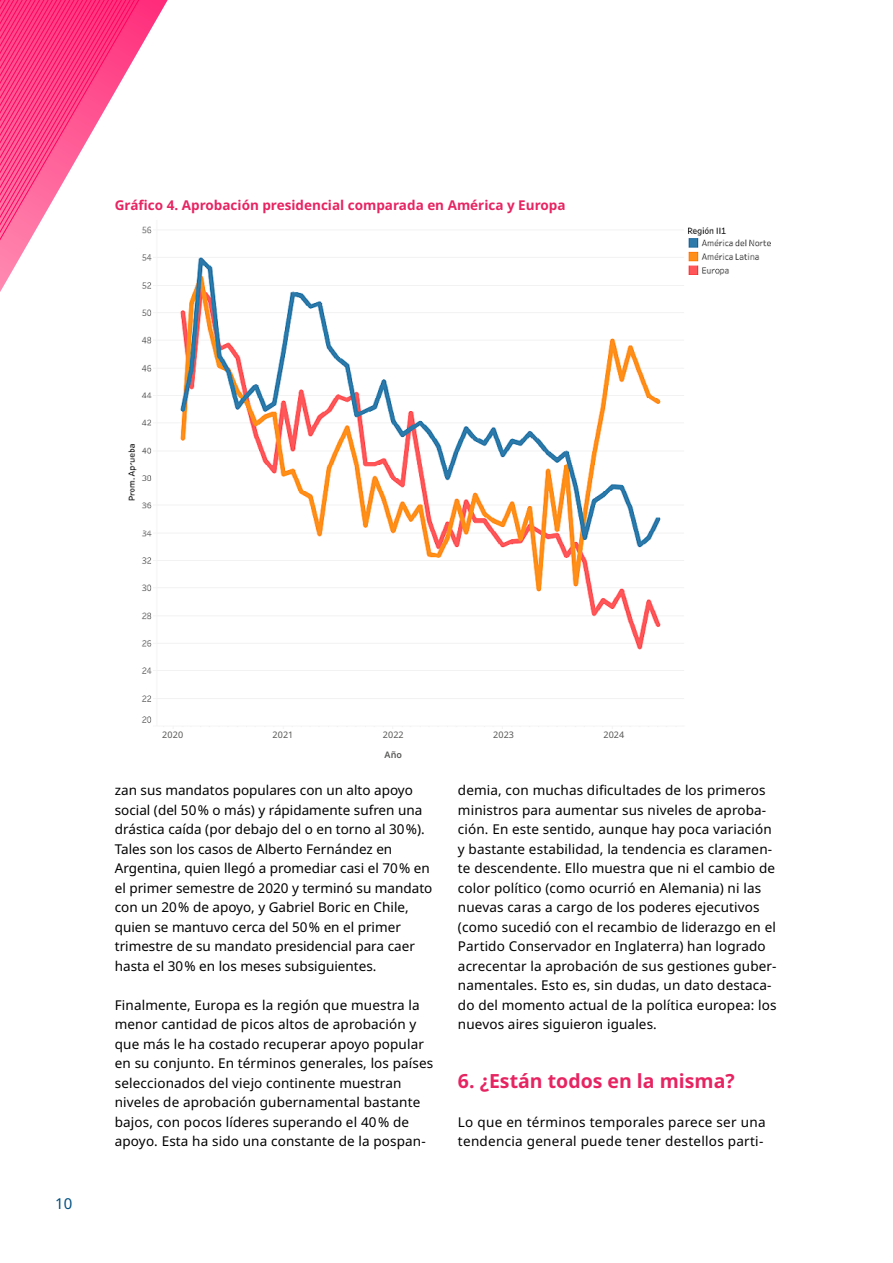
<style>
.page{position:relative;width:893px;height:1263px;background:#fff}
.page>*{position:absolute;margin:0;border:0;box-sizing:border-box;transform-origin:0 0}
.t1{font:700 19.5px "Noto Sans";color:#e72462}
.t2{font:15px "Noto Sans";color:#004f81}
.t3{font:13.5px/19.5px "Noto Sans";letter-spacing:.01em;color:#000}
.t4{font:700 13.5px "Noto Sans";color:#e72462}
.t5{font:9px "Noto Sans";letter-spacing:.01em;color:#575756}
.t6{font:600 9px "Noto Sans";color:#575756}
</style>
<div class="page">
<svg style="left:0;top:0;width:168px;height:292px"></svg>
<img style="left:115px;top:215px;width:656px;height:513px">
<p class="t4" style="left:115px;top:196px;width:452px">Gráfico 4. Aprobación presidencial comparada en América y Europa</p>
<p class="t2" style="left:55px;top:1193px;width:19px">10</p>
<p class="t5" style="left:162px;top:728px;width:22px">2020</p>
<p class="t5" style="left:383px;top:728px;width:22px">2022</p>
<p class="t6" style="left:385px;top:748px;width:19px">Año</p>
<p class="t5" style="left:273px;top:728px;width:22px">2021</p>
<p class="t5" style="left:493px;top:728px;width:22px">2023</p>
<p class="t5" style="left:603px;top:728px;width:22px">2024</p>
<p class="t3" style="left:115px;top:781px;width:319px">zan sus mandatos populares con un alto apoyo social (del 50 % o más) y rápidamente sufren una drástica caída (por debajo del o en torno al 30 %).<br>Tales son los casos de Alberto Fernández en Argentina, quien llegó a promediar casi el 70 % en el primer semestre de 2020 y terminó su mandato con un 20 % de apoyo, y Gabriel Boric en Chile, quien se mantuvo cerca del 50 % en el primer trimestre de su mandato presidencial para caer hasta el 30 % en los meses subsiguientes.</p>
<p class="t3" style="left:115px;top:995px;width:320px">Finalmente, Europa es la región que muestra la menor cantidad de picos altos de aprobación y que más le ha costado recuperar apoyo popular en su conjunto. En términos generales, los países seleccionados del viejo continente muestran niveles de aprobación gubernamental bastante bajos, con pocos líderes superando el 40 % de apoyo. Esta ha sido una constante de la pospan-</p>
<p class="t3" style="left:458px;top:781px;width:320px">demia, con muchas dificultades de los primeros ministros para aumentar sus niveles de aproba&shy;ción. En este sentido, aunque hay poca variación y bastante estabilidad, la tendencia es claramen&shy;te descendente. Ello muestra que ni el cambio de color político (como ocurrió en Alemania) ni las nuevas caras a cargo de los poderes ejecutivos (como sucedió con el recambio de liderazgo en el Partido Conservador en Inglaterra) han logrado acrecentar la aprobación de sus gestiones guber&shy;namentales. Esto es, sin dudas, un dato destaca&shy;do del momento actual de la política europea: los nuevos aires siguieron iguales.</p>
<h1 class="t1" style="left:458px;top:1067px;width:278px">6. ¿Están todos en la misma?</h1>
<p class="t3" style="left:458px;top:1112px;width:309px">Lo que en términos temporales parece ser una tendencia general puede tener destellos parti-</p>
</div>
